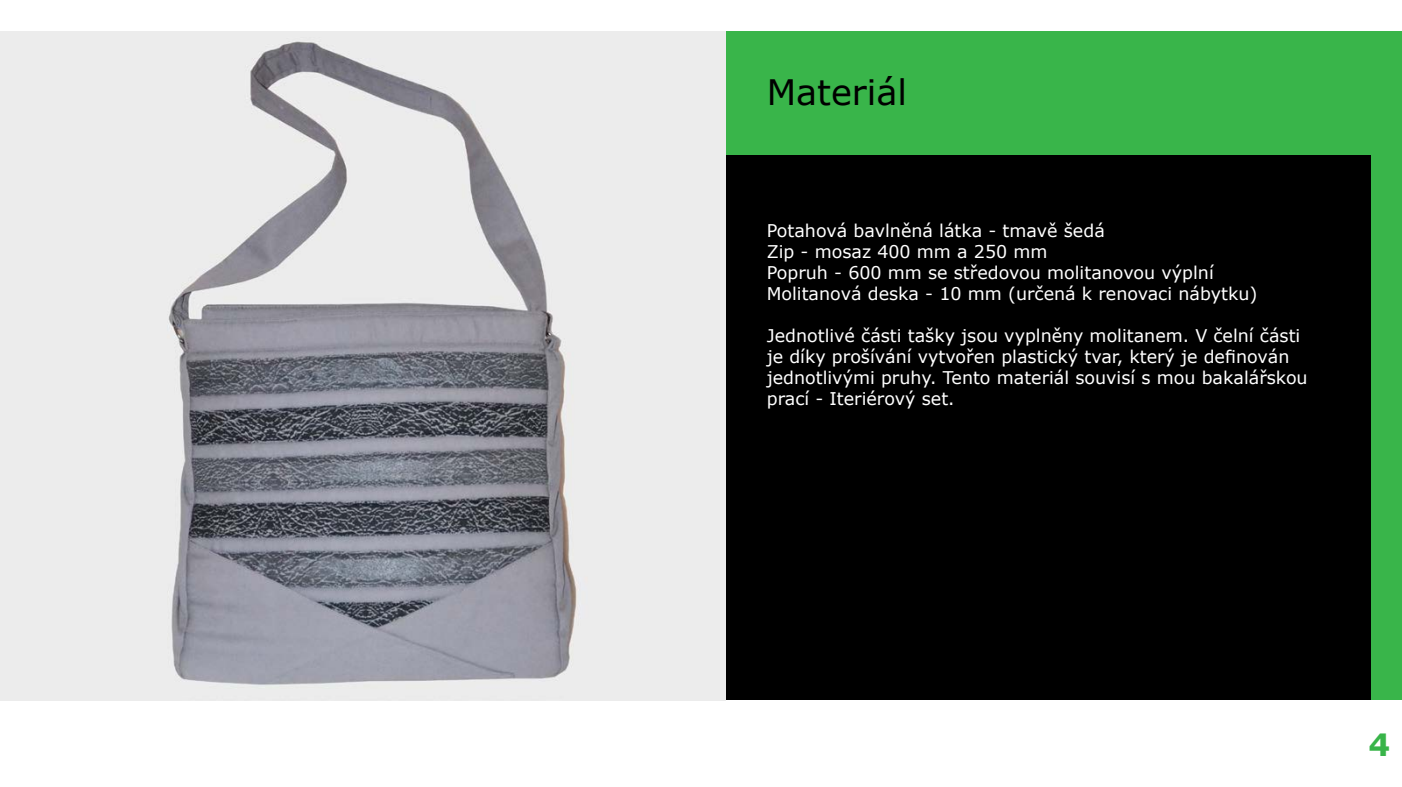
<style>
.page{position:relative;width:1402px;height:787px;background:#fff}
.page>*{position:absolute;margin:0;border:0;box-sizing:border-box;transform-origin:0 0}
.t1{font:35px "Verdana";color:#000}
.t2{font:700 30.62px "Verdana";color:#38b449}
.t3{font:17.5px/21px "Verdana";color:#fff}
</style>
<div class="page">
<div style="left:0;top:31px;width:1401px;height:668px;background:#39b54a"></div>
<div style="left:0;top:156px;width:1370px;height:543px;background:#000"></div>
<img style="left:0;top:31px;width:725px;height:668px">
<h1 class="t1" style="left:766px;top:68px;width:142px">Materiál</h1>
<p class="t3" style="left:766px;top:220px;width:492px">Potahová bavlněná látka - tmavě šedá<br>Zip - mosaz 400 mm a 250 mm<br>Popruh - 600 mm se středovou molitanovou výplní Molitanová deska - 10 mm (určená k renovaci nábytku)</p>
<p class="t3" style="left:766px;top:325px;width:542px">Jednotlivé části tašky jsou vyplněny molitanem. V čelní části je díky prošívání vytvořen plastický tvar, který je definován jednotlivými pruhy. Tento materiál souvisí s mou bakalářskou prací - Iteriérový set.</p>
<h2 class="t2" style="left:1368px;top:723px;width:23px">4</h2>
</div>
